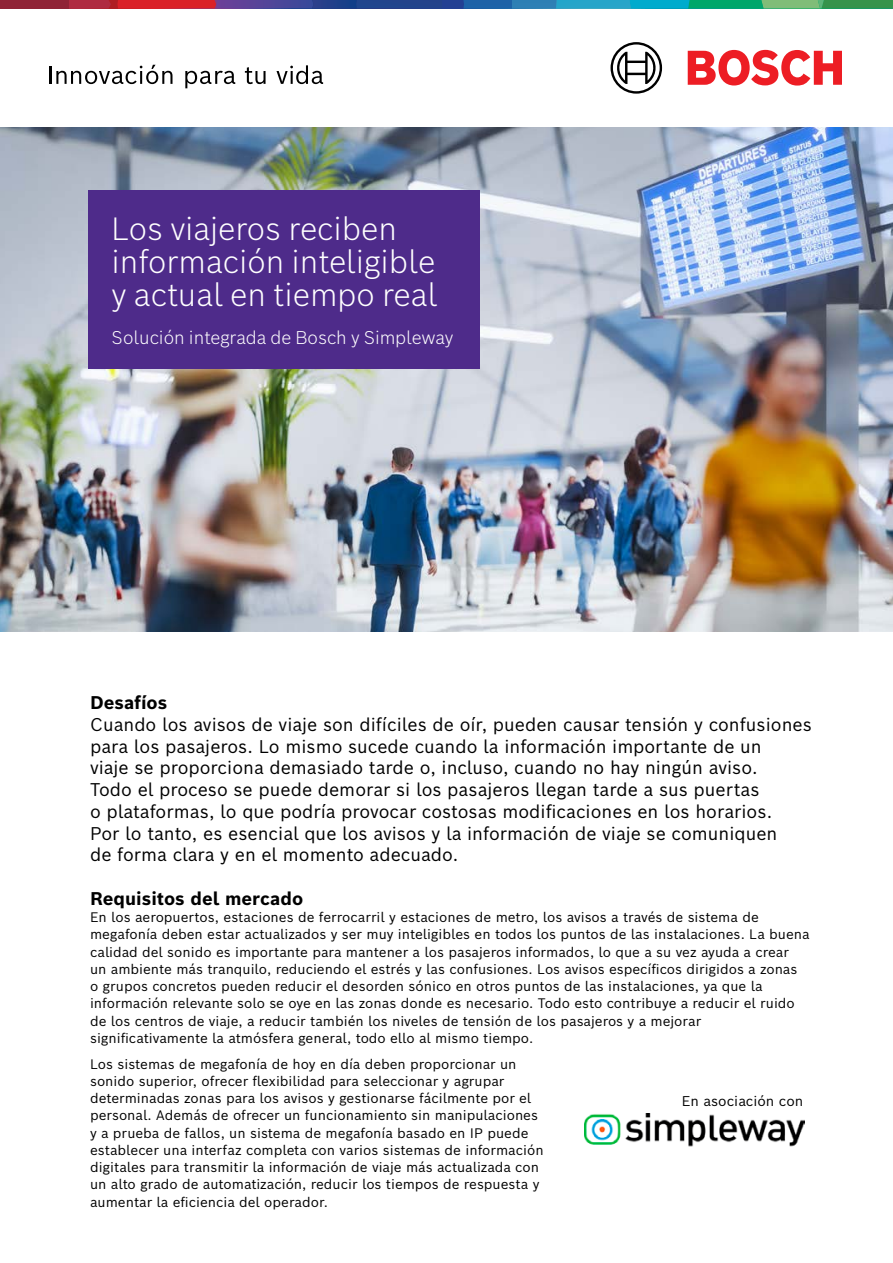
<style>
.page{position:relative;width:893px;height:1263px;background:#fff}
.page>*{position:absolute;margin:0;border:0;box-sizing:border-box;transform-origin:0 0}
.t1{font:300 31.5px/33px "Bosch Sans";color:#fff}
.t2{font:18px/21.8px "Bosch Sans";color:#000}
.t3{font:300 18px "Bosch Sans";color:#fff}
.t4{font:700 18px "Bosch Sans";color:#000}
.t5{font:13.8px "Bosch Sans";color:#000}
.t6{font:13.5px/17.2px "Bosch Sans";color:#000}
</style>
<div class="page">
<img style="left:0;top:127px;width:893px;height:504px">
<div style="left:89px;top:190px;width:391px;height:178px;background:#4e2b8a"></div>
<div style="left:0;top:0;width:69px;height:9px;background:#902336"></div>
<svg style="left:69px;top:0;width:824px;height:9px;background:#486b80"></svg>
<svg style="left:49px;top:65px;width:123px;height:19px"></svg>
<svg style="left:185px;top:71px;width:50px;height:17px"></svg>
<svg style="left:245px;top:67px;width:21px;height:17px"></svg>
<svg style="left:276px;top:65px;width:47px;height:19px"></svg>
<svg style="left:688px;top:50px;width:154px;height:36px"></svg>
<svg style="left:610px;top:42px;width:52px;height:52px"></svg>
<img style="left:584px;top:1114px;width:220px;height:32px">
<h1 class="t1" style="left:112px;top:211px;width:327px">Los viajeros reciben información inteligible y actual en tiempo real</h1>
<h2 class="t3" style="left:112px;top:325px;width:343px">Solución integrada de Bosch y Simpleway</h2>
<h2 class="t4" style="left:90px;top:690px;width:79px">Desafíos</h2>
<p class="t2" style="left:90px;top:713px;width:723px">Cuando los avisos de viaje son difíciles de oír, pueden causar tensión y confusiones para los pasajeros. Lo mismo sucede cuando la información importante de un<br>viaje se proporciona demasiado tarde o, incluso, cuando no hay ningún aviso.<br>Todo el proceso se puede demorar si los pasajeros llegan tarde a sus puertas<br>o plataformas, lo que podría provocar costosas modificaciones en los horarios.<br>Por lo tanto, es esencial que los avisos y la información de viaje se comuniquen<br>de forma clara y en el momento adecuado.</p>
<h2 class="t4" style="left:90px;top:886px;width:215px">Requisitos del mercado</h2>
<p class="t6" style="left:90px;top:908px;width:721px">En los aeropuertos, estaciones de ferrocarril y estaciones de metro, los avisos a través de sistema de megafonía deben estar actualizados y ser muy inteligibles en todos los puntos de las instalaciones. La buena calidad del sonido es importante para mantener a los pasajeros informados, lo que a su vez ayuda a crear<br>un ambiente más tranquilo, reduciendo el estrés y las confusiones. Los avisos específicos dirigidos a zonas<br>o grupos concretos pueden reducir el desorden sónico en otros puntos de las instalaciones, ya que la información relevante solo se oye en las zonas donde es necesario. Todo esto contribuye a reducir el ruido de los centros de viaje, a reducir también los niveles de tensión de los pasajeros y a mejorar significativamente la atmósfera general, todo ello al mismo tiempo.</p>
<p class="t6" style="left:90px;top:1054px;width:455px">Los sistemas de megafonía de hoy en día deben proporcionar un sonido superior, ofrecer flexibilidad para seleccionar y agrupar determinadas zonas para los avisos y gestionarse fácilmente por el personal. Además de ofrecer un funcionamiento sin manipulaciones y a prueba de fallos, un sistema de megafonía basado en IP puede establecer una interfaz completa con varios sistemas de información digitales para transmitir la información de viaje más actualizada con un alto grado de automatización, reducir los tiempos de respuesta y aumentar la eficiencia del operador.</p>
<p class="t5" style="left:682px;top:1091px;width:123px">En asociación con</p>
</div>
